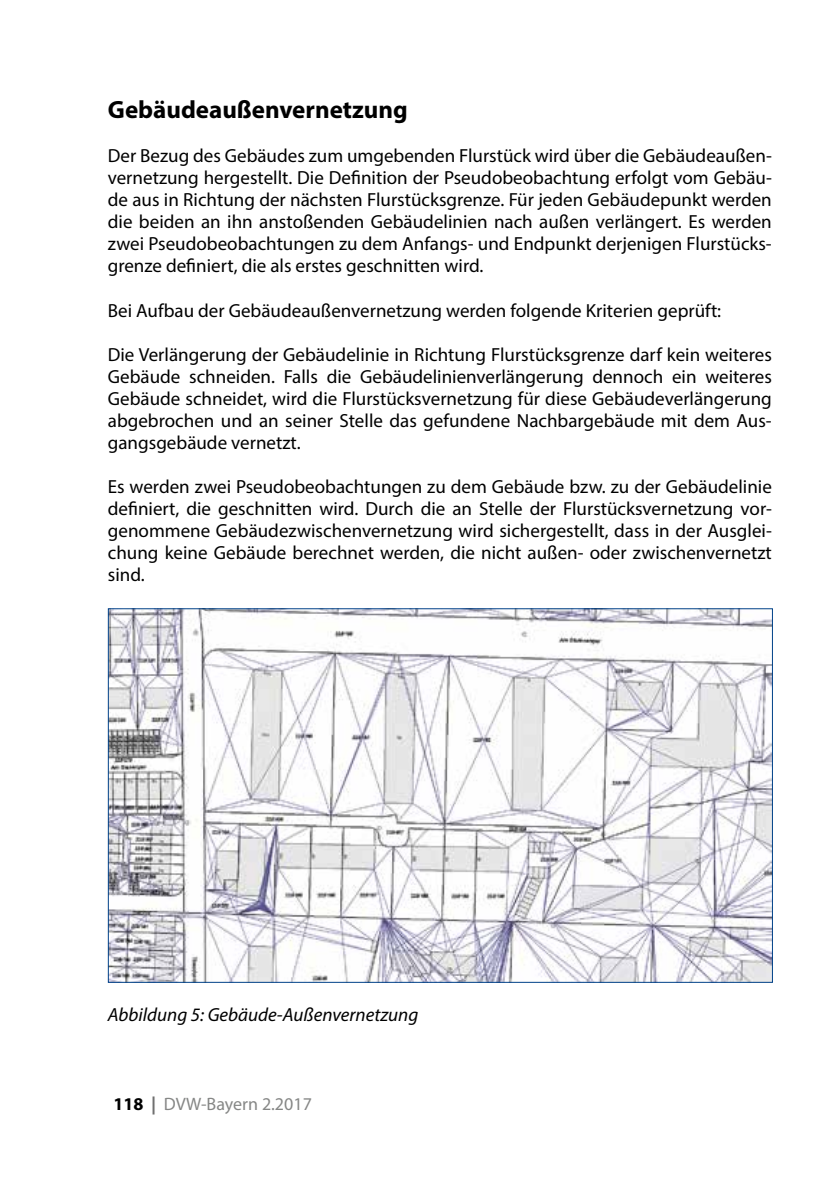
<style>
.page{position:relative;width:840px;height:1191px;background:#fff}
.page>*{position:absolute;margin:0;border:0;box-sizing:border-box;transform-origin:0 0}
.t1{font:700 25px "Myriad Pro";color:#000}
.t2{font:19px/22px "Myriad Pro";color:#000;text-align:justify}
.t3{font:italic 19px "Myriad Pro";color:#000}
.t4{font:18px "Myriad Pro";color:#868786}
.s1{font-weight:700;color:#000}
.s2{font-weight:700;color:#6e6e6e}
</style>
<div class="page">
<img style="left:110px;top:610px;width:660px;height:370px">
<h1 class="t1" style="left:108px;top:94px;width:301px">Gebäudeaußenvernetzung</h1>
<p class="t2" style="left:108px;top:145px;width:665px">Der Bezug des Gebäudes zum umgebenden Flurstück wird über die Gebäudeaußen&shy;vernetzung hergestellt. Die Definition der Pseudobeobachtung erfolgt vom Gebäu&shy;de aus in Richtung der nächsten Flurstücksgrenze. Für jeden Gebäudepunkt werden die beiden an ihn anstoßenden Gebäudelinien nach außen verlängert. Es werden zwei Pseudobeobachtungen zu dem Anfangs- und Endpunkt derjenigen Flurstücks&shy;grenze definiert, die als erstes geschnitten wird.</p>
<p class="t2" style="left:108px;top:299px;width:614px">Bei Aufbau der Gebäudeaußenvernetzung werden folgende Kriterien geprüft:</p>
<p class="t2" style="left:108px;top:343px;width:665px">Die Verlängerung der Gebäudelinie in Richtung Flurstücksgrenze darf kein weiteres Gebäude schneiden. Falls die Gebäudelinienverlängerung dennoch ein weiteres Gebäude schneidet, wird die Flurstücksvernetzung für diese Gebäudeverlängerung abgebrochen und an seiner Stelle das gefundene Nachbargebäude mit dem Aus&shy;gangsgebäude vernetzt.</p>
<p class="t2" style="left:108px;top:475px;width:665px">Es werden zwei Pseudobeobachtungen zu dem Gebäude bzw. zu der Gebäudelinie definiert, die geschnitten wird. Durch die an Stelle der Flurstücksvernetzung vor&shy;genommene Gebäudezwischenvernetzung wird sichergestellt, dass in der Ausglei&shy;chung keine Gebäude berechnet werden, die nicht außen- oder zwischenvernetzt sind.</p>
<p class="t3" style="left:108px;top:1002px;width:312px">Abbildung 5: Gebäude-Außenvernetzung</p>
<p class="t4" style="left:113px;top:1093px;width:200px"><span class="s1">118</span> <span class="s2">|</span> DVW-Bayern 2.2017</p>
</div>
